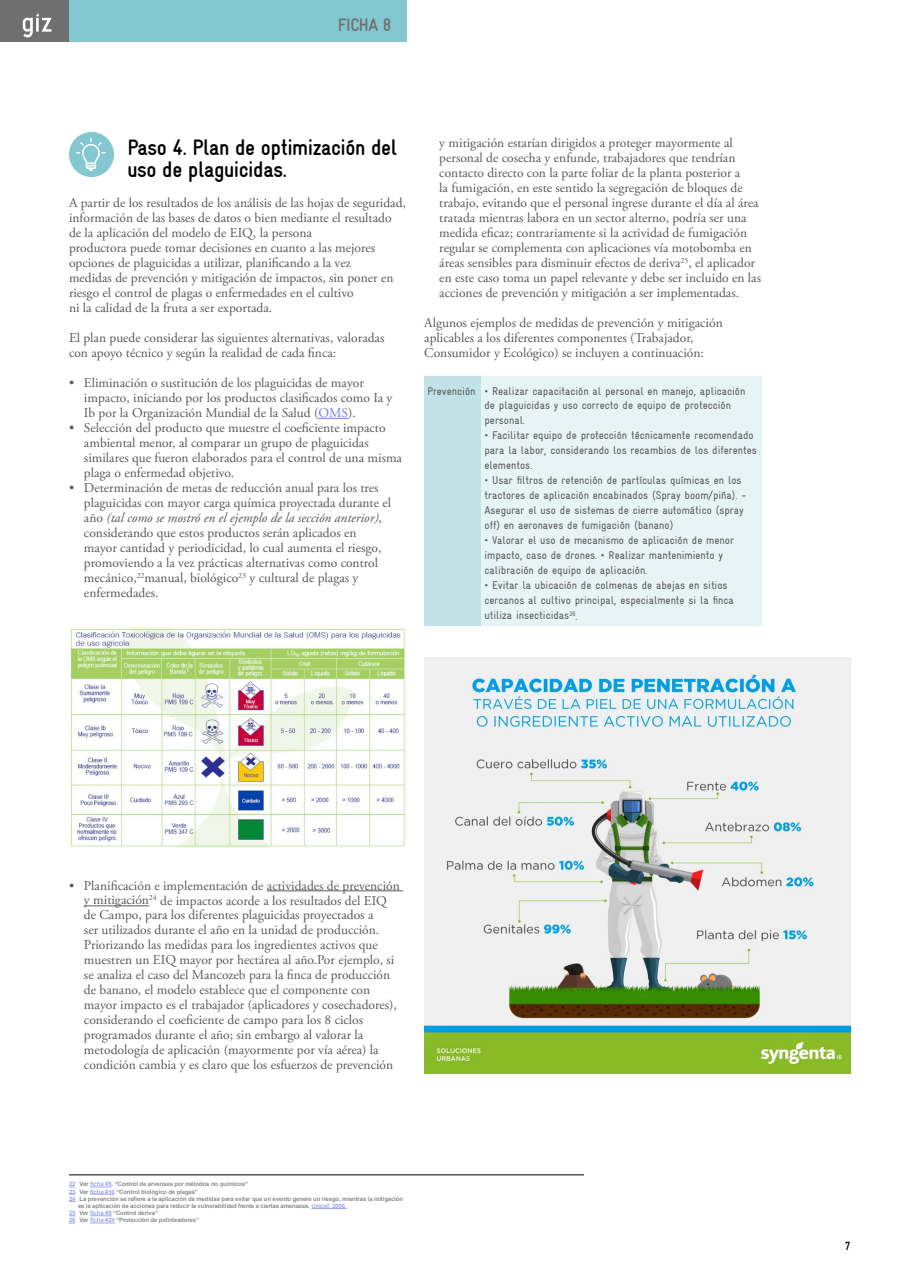
<style>
.page{position:relative;width:900px;height:1275px;background:#fff}
.page>*{position:absolute;margin:0;border:0;box-sizing:border-box;transform-origin:0 0}
.t1{font:700 condensed 22.5px/22.5px "GIZ Gravur TT";letter-spacing:-.02em;color:#000}
.t2{font:700 condensed 18px "GIZ Gravur TT";letter-spacing:-.02em;color:#6f6f6f}
.t3{font:13.5px/15px "Adobe Garamond Pro";color:#58595b}
.t4{font:700 condensed 12px "GIZ Gravur TT";color:#000}
.t5{font:condensed 11.25px/15px "GIZ Gravur TT";color:#58595b}
.t6{font:700 6px "Arial";letter-spacing:-.02em;color:#8a8c8e}
.s1{color:#727dde}
.s2{font-style:italic}
.s3{color:#9ea5e8}
</style>
<div class="page">
<div style="left:0;top:0;width:337px;height:42px;background:#6f6f6f"></div>
<div style="left:69px;top:0;width:337px;height:42px;background:#83c8d1"></div>
<svg style="left:23px;top:13px;width:29px;height:25px"></svg>
<svg style="left:90px;top:1187px;width:22px;height:1px"></svg>
<svg style="left:90px;top:1194px;width:25px;height:1px"></svg>
<hr style="left:311px;top:1208px;width:36px;height:1px;background:#9ea5e8">
<svg style="left:90px;top:1215px;width:22px;height:1px"></svg>
<svg style="left:90px;top:1223px;width:25px;height:1px"></svg>
<hr style="left:69px;top:1175px;width:515px;height:1px;background:#000">
<hr style="left:318px;top:418px;width:30px;height:1px;background:#727dde">
<div style="left:69px;top:132px;width:45px;height:45px;background:#83c8d1;border-radius:50%"></div>
<img style="left:70px;top:627px;width:336px;height:220px">
<hr style="left:267px;top:891px;width:136px;height:1px;background:#58595b">
<hr style="left:84px;top:906px;width:65px;height:1px;background:#58595b">
<div style="left:424px;top:375px;width:58px;height:252px;background:#c1e3e8"></div>
<div style="left:482px;top:375px;width:280px;height:252px;background:#e6f4f6"></div>
<hr style="left:424px;top:375px;width:58px;height:1px;background:#fff">
<hr style="left:482px;top:375px;width:280px;height:1px;background:#fff">
<hr style="left:424px;top:626px;width:58px;height:1px;background:#fff">
<hr style="left:482px;top:626px;width:280px;height:1px;background:#fff">
<img style="left:424px;top:657px;width:426px;height:417px">
<svg style="left:76px;top:138px;width:30px;height:33px"></svg>
<h2 class="t2" style="left:338px;top:15px;width:55px">FICHA 8</h2>
<h1 class="t1" style="left:128px;top:136px;width:271px">Paso 4. Plan de optimización del uso de plaguicidas.</h1>
<p class="t3" style="left:69px;top:196px;width:339px">A partir de los resultados de los análisis de las hojas de seguridad, información de las bases de datos o bien mediante el resultado de la aplicación del modelo de EIQ, la persona<br>productora puede tomar decisiones en cuanto a las mejores opciones de plaguicidas a utilizar, planificando a la vez<br>medidas de prevención y mitigación de impactos, sin poner en riesgo el control de plagas o enfermedades en el cultivo<br>ni la calidad de la fruta a ser exportada.</p>
<p class="t3" style="left:69px;top:331px;width:317px">El plan puede considerar las siguientes alternativas, valoradas con apoyo técnico y según la realidad de cada finca:</p>
<p class="t3" style="left:84px;top:376px;width:310px;text-indent:-15px">• Eliminación o sustitución de los plaguicidas de mayor impacto, iniciando por los productos clasificados como Ia y<br>Ib por la Organización Mundial de la Salud (<span class="s1">OMS</span>).</p>
<p class="t3" style="left:84px;top:421px;width:320px;text-indent:-15px">• Selección del producto que muestre el coeficiente impacto ambiental menor, al comparar un grupo de plaguicidas similares que fueron elaborados para el control de una misma plaga o enfermedad objetivo.</p>
<p class="t3" style="left:84px;top:481px;width:309px;text-indent:-15px">• Determinación de metas de reducción anual para los tres plaguicidas con mayor carga química proyectada durante el año <span class="s2">(tal como se mostró en el ejemplo de la sección anterior)</span>, considerando que estos productos serán aplicados en mayor cantidad y periodicidad, lo cual aumenta el riesgo, promoviendo a la vez prácticas alternativas como control mecánico,<sup>22</sup>manual, biológico<sup>23</sup> y cultural de plagas y enfermedades.</p>
<p class="t3" style="left:439px;top:136px;width:323px">y mitigación estarían dirigidos a proteger mayormente al personal de cosecha y enfunde, trabajadores que tendrían contacto directo con la parte foliar de la planta posterior a<br>la fumigación, en este sentido la segregación de bloques de trabajo, evitando que el personal ingrese durante el día al área tratada mientras labora en un sector alterno, podría ser una medida eficaz; contrariamente si la actividad de fumigación regular se complementa con aplicaciones vía motobomba en áreas sensibles para disminuir efectos de deriva<sup>25</sup>, el aplicador en este caso toma un papel relevante y debe ser incluido en las acciones de prevención y mitigación a ser implementadas.</p>
<p class="t3" style="left:424px;top:316px;width:300px">Algunos ejemplos de medidas de prevención y mitigación aplicables a los diferentes componentes (Trabajador,<br>Consumidor y Ecológico) se incluyen a continuación:</p>
<p class="t5" style="left:484px;top:383px;width:262px;text-indent:-57px">Prevención • Realizar capacitación al personal en manejo, aplicación de plaguicidas y uso correcto de equipo de protección personal.</p>
<p class="t5" style="left:484px;top:428px;width:274px">• Facilitar equipo de protección técnicamente recomendado para la labor, considerando los recambios de los diferentes elementos.</p>
<p class="t5" style="left:484px;top:473px;width:263px">• Usar filtros de retención de partículas químicas en los tractores de aplicación encabinados (Spray boom/piña). - Asegurar el uso de sistemas de cierre automático (spray off) en aeronaves de fumigación (banano)</p>
<p class="t5" style="left:484px;top:533px;width:251px">• Valorar el uso de mecanismo de aplicación de menor impacto, caso de drones. • Realizar mantenimiento y calibración de equipo de aplicación.</p>
<p class="t5" style="left:484px;top:578px;width:251px">• Evitar la ubicación de colmenas de abejas en sitios cercanos al cultivo principal, especialmente si la finca utiliza insecticidas<sup>26</sup>.</p>
<p class="t3" style="left:84px;top:878px;width:317px;text-indent:-15px">• Planificación e implementación de actividades de prevención y mitigación<sup>24</sup> de impactos acorde a los resultados del EIQ de Campo, para los diferentes plaguicidas proyectados a<br>ser utilizados durante el año en la unidad de producción.<br>Priorizando las medidas para los ingredientes activos que muestren un EIQ mayor por hectárea al año.Por ejemplo, si se analiza el caso del Mancozeb para la finca de producción de banano, el modelo establece que el componente con mayor impacto es el trabajador (aplicadores y cosechadores), considerando el coeficiente de campo para los 8 ciclos programados durante el año; sin embargo al valorar la metodología de aplicación (mayormente por vía aérea) la condición cambia y es claro que los esfuerzos de prevención</p>
<p class="t6" style="left:69px;top:1180px;width:181px"><span class="s3">22</span> Ver <span class="s3">ficha #5</span>. “Control de arvenses por métodos no químicos”</p>
<p class="t6" style="left:69px;top:1188px;width:130px"><span class="s3">23</span> Ver <span class="s3">ficha #10</span> “Control biológico de plagas"</p>
<p class="t6" style="left:69px;top:1195px;width:336px"><span class="s3">24</span> La prevención se refiere a la aplicación de medidas para evitar que un evento genere un riesgo, mientras la mitigación</p>
<p class="t6" style="left:78px;top:1202px;width:270px">es la aplicación de acciones para reducir la vulnerabilidad frente a ciertas amenazas. <span class="s3">Unicef, 2006.</span></p>
<p class="t6" style="left:69px;top:1209px;width:91px"><span class="s3">25</span> Ver <span class="s3">ficha #9</span> “Control deriva”</p>
<p class="t6" style="left:69px;top:1216px;width:132px"><span class="s3">26</span> Ver <span class="s3">ficha #24</span> “Protección de polinizadores”</p>
<p class="t4" style="left:845px;top:1239px;width:7px">7</p>
</div>
